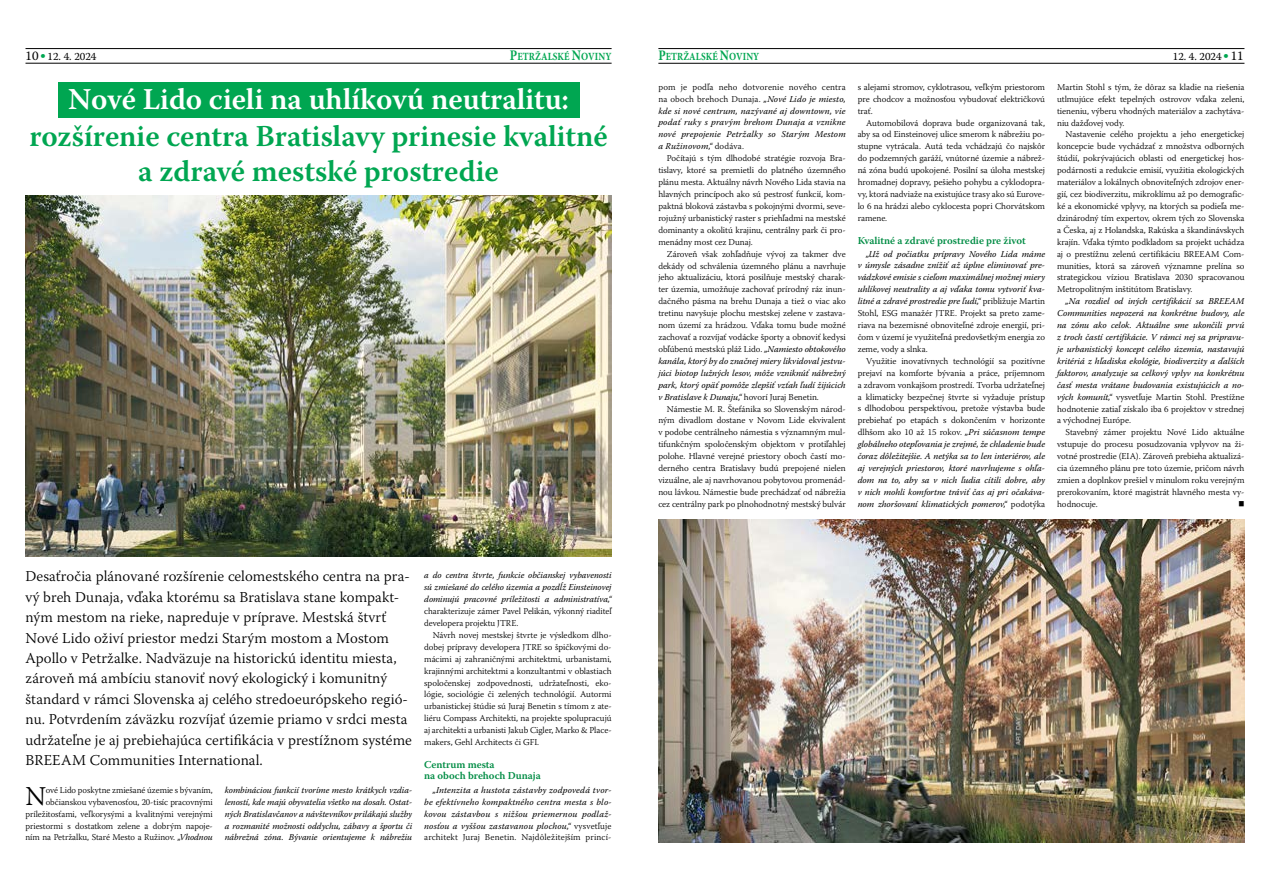
<style>
.page{position:relative;width:1270px;height:888px;background:#fff}
.page>*{position:absolute;margin:0;border:0;box-sizing:border-box;transform-origin:0 0}
.t1{font:600 30.1px/34.8px "Warnock Pro";letter-spacing:-.005em;color:#00a651;text-align:center}
.t2{font:600 30.1px "Warnock Pro";letter-spacing:-.005em;color:#fff}
.t3{font:300 27.1px "Warnock Pro";color:#000}
.t4{font:300 15px/20.4px "Warnock Pro";letter-spacing:.005em;color:#000}
.t5{font:11px "Warnock Pro";color:#000}
.t6{font:700 11px "Minion Pro";letter-spacing:.01em;color:#00a651;scale:.85 1}
.t7{font:700 10.9px "Minion Pro";letter-spacing:.01em;color:#00a651;scale:.85 1}
.t8{font:600 10.5px/11px "Warnock Pro";letter-spacing:-.005em;color:#008c44}
.t9{font:300 9px/11.9px "Warnock Pro";letter-spacing:-.005em;color:#000;text-align:justify}
.t10{font:italic 9px/11.9px "Warnock Pro";letter-spacing:-.005em;color:#000;text-align:justify}
.t11{font:9px "Wingdings";color:#000;scale:.9 1}
.s1{font-size:13px}
.s2{font-family:"Universfor KPMG";font-weight:700;color:#00a651}
.s3{font-size:14.6px}
.s4{font-size:14.5px}
.s5{font-weight:300;font-style:normal}
.s6{font-weight:400;font-style:italic}
</style>
<div class="page">
<hr style="left:658px;top:63px;width:586px;height:1px;background:#000">
<hr style="left:658px;top:48px;width:586px;height:1px;background:#000">
<hr style="left:26px;top:63px;width:586px;height:1px;background:#000">
<hr style="left:26px;top:48px;width:586px;height:1px;background:#000">
<img style="left:26px;top:196px;width:586px;height:360px">
<img style="left:658px;top:519px;width:586px;height:323px">
<div style="left:58px;top:82px;width:521px;height:36px;background:#00a651"></div>
<p class="t5" style="left:26px;top:49px;width:72px"><span class="s1">10</span> <span class="s2">•</span> 12. 4. 2024</p>
<p class="t6" style="left:510px;top:49px;width:121px"><span class="s3">P</span>ETRŽALSKÉ <span class="s3">N</span>OVINY</p>
<p class="t7" style="left:658px;top:49px;width:120px"><span class="s4">P</span>ETRŽALSKÉ <span class="s4">N</span>OVINY</p>
<p class="t5" style="left:1173px;top:50px;width:72px">12. 4. 2024 <span class="s2">•</span> <span class="s1">11</span></p>
<p class="t10" style="left:658px;top:81px;width:189px"><span class="s5">pom je podľa neho dotvorenie nového centra na oboch brehoch Dunaja.</span> „Nové Lido je miesto, kde si nové centrum, nazývané aj downtown, vie podať ruky s pravým brehom Dunaja a vznikne nové prepojenie Petržalky so Starým Mestom a Ružinovom,“ <span class="s5">dodáva.</span></p>
<p class="t9" style="left:658px;top:152px;width:189px;text-indent:9px">Počítajú s tým dlhodobé stratégie rozvoja Bra&shy;tislavy, ktoré sa premietli do platného územného plánu mesta. Aktuálny návrh Nového Lida stavia na hlavných princípoch ako sú pestrosť funkcií, kom&shy;paktná bloková zástavba s pokojnými dvormi, seve&shy;rojužný urbanistický raster s priehľadmi na mestské dominanty a okolitú krajinu, centrálny park či pro&shy;menádny most cez Dunaj.</p>
<p class="t9" style="left:658px;top:247px;width:189px;text-indent:9px">Zároveň však zohľadňuje vývoj za takmer dve dekády od schválenia územného plánu a navrhuje jeho aktualizáciu, ktorá posilňuje mestský charak&shy;ter územia, umožňuje zachovať prírodný ráz inun&shy;dačného pásma na brehu Dunaja a tiež o viac ako tretinu navyšuje plochu mestskej zelene v zastava&shy;nom území za hrádzou. Vďaka tomu bude možné zachovať a rozvíjať vodácke športy a obnoviť kedysi obľúbenú mestskú pláž Lido. <span class="s6">„Namiesto obtokového kanála, ktorý by do značnej miery likvidoval jestvu&shy;júci biotop lužných lesov, môže vzniknúť nábrežný park, ktorý opäť pomôže zlepšiť vzťah ľudí žijúcich v Bratislave k Dunaju,“</span> hovorí Juraj Benetin.</p>
<p class="t9" style="left:658px;top:402px;width:189px;text-indent:9px">Námestie M. R. Štefánika so Slovenským národ&shy;ným divadlom dostane v Novom Lide ekvivalent v podobe centrálneho námestia s významným mul&shy;tifunkčným spoločenským objektom v protiľahlej polohe. Hlavné verejné priestory oboch častí mo&shy;derného centra Bratislavy budú prepojené nielen vizuálne, ale aj navrhovanou pobytovou promenád&shy;nou lávkou. Námestie bude prechádzať od nábrežia cez centrálny park po plnohodnotný mestský bulvár</p>
<p class="t9" style="left:858px;top:81px;width:189px">s alejami stromov, cyklotrasou, veľkým priestorom pre chodcov a možnosťou vybudovať električkovú trať.</p>
<p class="t9" style="left:858px;top:116px;width:189px;text-indent:9px">Automobilová doprava bude organizovaná tak, aby sa od Einsteinovej ulice smerom k nábrežiu po&shy;stupne vytrácala. Autá teda vchádzajú čo najskôr do podzemných garáží, vnútorné územie a nábrež&shy;ná zóna budú upokojené. Posilní sa úloha mestskej hromadnej dopravy, pešieho pohybu a cyklodopra&shy;vy, ktorá nadviaže na existujúce trasy ako sú Eurove&shy;lo 6 na hrádzi alebo cyklocesta popri Chorvátskom ramene.</p>
<p class="t8" style="left:858px;top:234px;width:170px">Kvalitné a zdravé prostredie pre život</p>
<p class="t10" style="left:858px;top:247px;width:189px;text-indent:9px">„Už od počiatku prípravy Nového Lida máme v úmysle zásadne znížiť až úplne eliminovať pre&shy;vádzkové emisie s cieľom maximálnej možnej miery uhlíkovej neutrality a aj vďaka tomu vytvoriť kva&shy;litné a zdravé prostredie pre ľudí,“ <span class="s5">približuje Martin Stohl, ESG manažér JTRE. Projekt sa preto zame&shy;riava na bezemisné obnoviteľné zdroje energií, pri&shy;čom v území je využiteľná predovšetkým energia zo zeme, vody a slnka.</span></p>
<p class="t9" style="left:858px;top:354px;width:189px;text-indent:9px">Využitie inovatívnych technológií sa pozitívne prejaví na komforte bývania a práce, príjemnom a zdravom vonkajšom prostredí. Tvorba udržateľnej a klimaticky bezpečnej štvrte si vyžaduje prístup s dlhodobou perspektívou, pretože výstavba bude prebiehať po etapách s dokončením v horizonte dlhšom ako 10 až 15 rokov. <span class="s6">„Pri súčasnom tempe globálneho otepľovania je zrejmé, že chladenie bude čoraz dôležitejšie. A netýka sa to len interiérov, ale aj verejných priestorov, ktoré navrhujeme s ohľa&shy;dom na to, aby sa v nich ľudia cítili dobre, aby v nich mohli komfortne tráviť čas aj pri očakáva&shy;nom zhoršovaní klimatických pomerov,“</span> podotýka</p>
<p class="t9" style="left:1057px;top:81px;width:189px">Martin Stohl s tým, že dôraz sa kladie na riešenia utlmujúce efekt tepelných ostrovov vďaka zeleni, tieneniu, výberu vhodných materiálov a zachytáva&shy;niu dažďovej vody.</p>
<p class="t9" style="left:1057px;top:128px;width:189px;text-indent:9px">Nastavenie celého projektu a jeho energetickej koncepcie bude vychádzať z množstva odborných štúdií, pokrývajúcich oblasti od energetickej hos&shy;podárnosti a redukcie emisií, využitia ekologických materiálov a lokálnych obnoviteľných zdrojov ener&shy;gií, cez biodiverzitu, mikroklímu až po demografic&shy;ké a ekonomické vplyvy, na ktorých sa podieľa me&shy;dzinárodný tím expertov, okrem tých zo Slovenska a Česka, aj z Holandska, Rakúska a škandinávskych krajín. Vďaka týmto podkladom sa projekt uchádza aj o prestížnu zelenú certifikáciu BREEAM Com&shy;munities, ktorá sa zároveň významne prelína so strategickou víziou Bratislava 2030 spracovanou Metropolitným inštitútom Bratislavy.</p>
<p class="t10" style="left:1057px;top:295px;width:189px;text-indent:9px">„Na rozdiel od iných certifikácií sa BREEAM Communities nepozerá na konkrétne budovy, ale na zónu ako celok. Aktuálne sme ukončili prvú z troch častí certifikácie. V rámci nej sa pripravu&shy;je urbanistický koncept celého územia, nastavujú kritériá z hľadiska ekológie, biodiverzity a ďalších faktorov, analyzuje sa celkový vplyv na konkrétnu časť mesta vrátane budovania existujúcich a no&shy;vých komunít,“ <span class="s5">vysvetľuje Martin Stohl. Prestížne hodnotenie zatiaľ získalo iba 6 projektov v strednej a východnej Európe.</span></p>
<p class="t9" style="left:1057px;top:426px;width:189px;text-indent:9px">Stavebný zámer projektu Nové Lido aktuálne vstupuje do procesu posudzovania vplyvov na ži&shy;votné prostredie (EIA). Zároveň prebieha aktualizá&shy;cia územného plánu pre toto územie, pričom návrh zmien a doplnkov prešiel v minulom roku verejným prerokovaním, ktoré magistrát hlavného mesta vy&shy;hodnocuje.</p>
<h1 class="t2" style="left:68px;top:81px;width:503px">Nové Lido cieli na uhlíkovú neutralitu:</h1>
<h1 class="t1" style="left:29px;top:118px;width:580px">rozšírenie centra Bratislavy prinesie kvalitné a zdravé mestské prostredie</h1>
<p class="t11" style="left:1238px;top:498px;width:8px">■</p>
<p class="t4" style="left:26px;top:565px;width:388px">Desaťročia plánované rozšírenie celomestského centra na pra&shy;vý breh Dunaja, vďaka ktorému sa Bratislava stane kompakt&shy;ným mestom na rieke, napreduje v príprave. Mestská štvrť Nové Lido oživí priestor medzi Starým mostom a Mostom Apollo v Petržalke. Nadväzuje na historickú identitu miesta, zároveň má ambíciu stanoviť nový ekologický i komunitný štandard v rámci Slovenska aj celého stredoeurópskeho regió&shy;nu. Potvrdením záväzku rozvíjať územie priamo v srdci mesta udržateľne je aj prebiehajúca certifikácia v prestížnom systéme BREEAM Communities International.</p>
<p class="t9" style="left:26px;top:783px;width:189px;text-align:right">ové Lido poskytne zmiešané územie s bývaním, občianskou vybavenosťou, 20-tisíc pracovnými príležitosťami, veľkorysými a kvalitnými verejnými priestormi s dostatkom zelene a dobrým napoje&shy;ním na Petržalku, Staré Mesto a Ružinov. <span class="s6">„Vhodnou</span></p>
<p class="t10" style="left:225px;top:783px;width:189px">kombináciou funkcií tvoríme mesto krátkych vzdia&shy;leností, kde majú obyvatelia všetko na dosah. Ostat&shy;ných Bratislavčanov a návštevníkov prilákajú služby a rozmanité možnosti oddychu, zábavy a športu či nábrežná zóna. Bývanie orientujeme k nábrežiu</p>
<h2 class="t3" style="left:26px;top:779px;width:22px">N</h2>
<p class="t10" style="left:424px;top:569px;width:189px">a do centra štvrte, funkcie občianskej vybavenosti sú zmiešané do celého územia a pozdĺž Einsteinovej dominujú pracovné príležitosti a administratíva,“</p>
<p class="t9" style="left:424px;top:604px;width:189px">charakterizuje zámer Pavel Pelikán, výkonný riaditeľ developera projektu JTRE.</p>
<p class="t9" style="left:424px;top:628px;width:189px;text-indent:9px">Návrh novej mestskej štvrte je výsledkom dlho&shy;dobej prípravy developera JTRE so špičkovými do&shy;mácimi aj zahraničnými architektmi, urbanistami, krajinnými architektmi a konzultantmi v oblastiach spoločenskej zodpovednosti, udržateľnosti, eko&shy;lógie, sociológie či zelených technológií. Autormi urbanistickej štúdie sú Juraj Benetin s tímom z ate&shy;liéru Compass Architekti, na projekte spolupracujú aj architekti a urbanisti Jakub Cigler, Marko &amp; Place&shy;makers, Gehl Architects či GFI.</p>
<p class="t8" style="left:424px;top:758px;width:118px">Centrum mesta<br>na oboch brehoch Dunaja</p>
<p class="t10" style="left:424px;top:783px;width:189px;text-indent:9px">„Intenzita a hustota zástavby zodpovedá tvor&shy;be efektívneho kompaktného centra mesta s blo&shy;kovou zástavbou s nižšou priemernou podlaž&shy;nosťou a vyššou zastavanou plochou,“ <span class="s5">vysvetľuje architekt Juraj Benetin. Najdôležitejším princí-</span></p>
</div>
